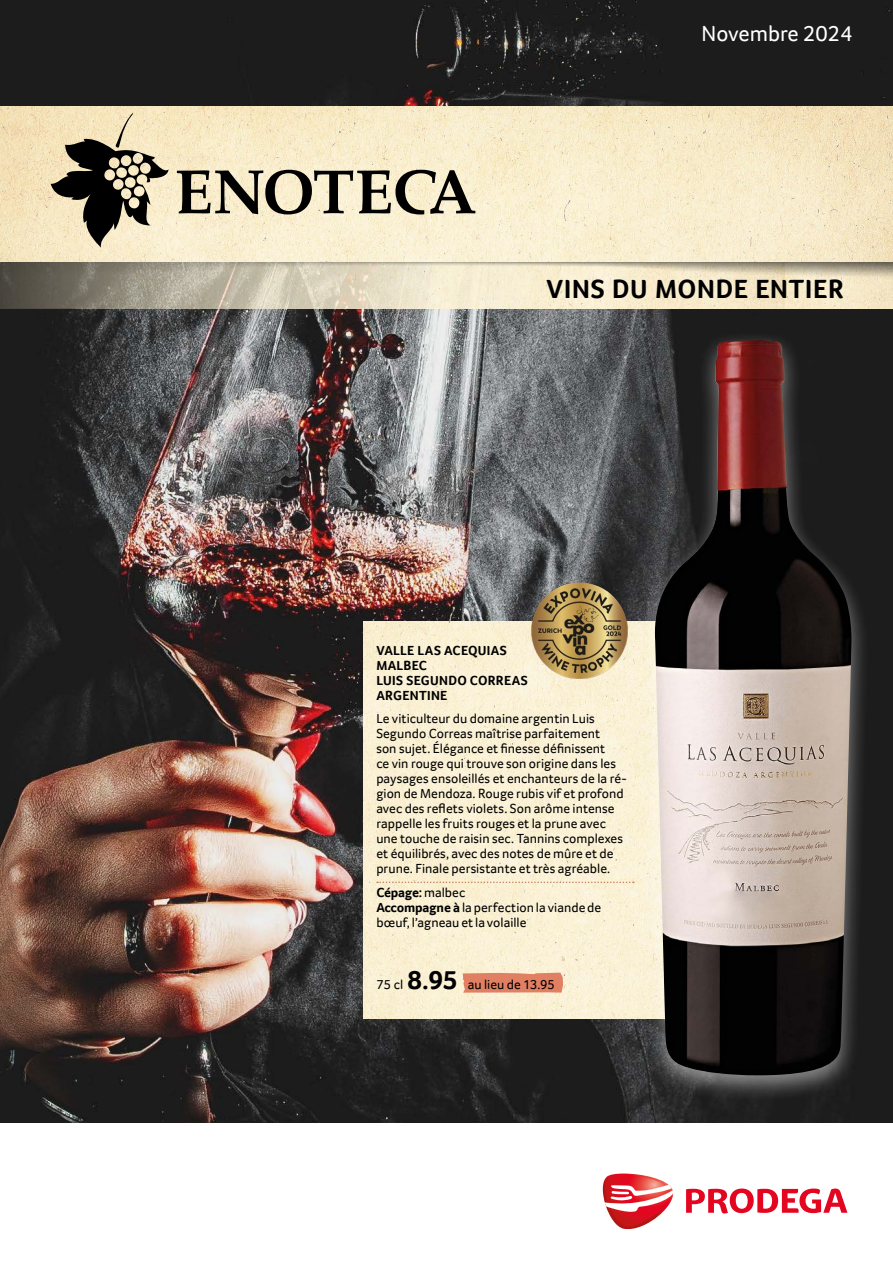
<style>
.page{position:relative;width:893px;height:1263px;background:#fff}
.page>*{position:absolute;margin:0;border:0;box-sizing:border-box;transform-origin:0 0}
.t1{font:700 27px "Transgourmet";letter-spacing:.03em;color:#000}
.t2{font:22.5px "Transgourmet";color:#fff}
.Absatzlinie{font:13.5px/15px "Transgourmet";color:#000}
.grundtext_d{font:13.5px/15px "Transgourmet";color:#000}
.Titel{font:700 13.5px/15px "Transgourmet";letter-spacing:.025em;color:#000}
.Stattpreis{font:13.5px "Transgourmet";color:#000}
.grundtext_d-2{font:700 13.5px "Transgourmet";letter-spacing:-.01em;color:#000}
.Unit_Preis{font:13.5px "Transgourmet";color:#000}
.s1{font-weight:400}
.s2{font-weight:700}
.s3{font-weight:700;font-size:27px}
</style>
<div class="page">
<img style="left:0;top:0;width:893px;height:1122px">
<img style="left:364px;top:621px;width:272px;height:397px">
<div style="left:636px;top:330px;width:234px;height:772px;background:#fff;opacity:.5"></div>
<img style="left:655px;top:340px;width:196px;height:735px">
<img style="left:784px;top:294px;width:109px;height:14px">
<img style="left:0;top:294px;width:784px;height:14px">
<svg style="left:686px;top:1188px;width:161px;height:25px"></svg>
<svg style="left:602px;top:1173px;width:72px;height:57px"></svg>
<img style="left:0;top:261px;width:893px;height:33px">
<img style="left:0;top:106px;width:893px;height:155px">
<svg style="left:51px;top:109px;width:118px;height:139px;background:#a99f86"></svg>
<svg style="left:177px;top:170px;width:298px;height:44px;background:#a09985"></svg>
<svg style="left:463px;top:973px;width:100px;height:20px;background:#e28468"></svg>
<svg style="left:377px;top:881px;width:257px;height:2px"></svg>
<img style="left:527px;top:573px;width:110px;height:113px">
<p class="t2" style="left:702px;top:21px;width:152px">Novembre 2024</p>
<p class="t1" style="left:547px;top:273px;width:298px">VINS DU MONDE ENTIER</p>
<p class="Titel" style="left:376px;top:642px;width:153px">VALLE LAS ACEQUIAS<br>MALBEC<br>LUIS SEGUNDO CORREAS<br>ARGENTINE</p>
<p class="Absatzlinie" style="left:376px;top:711px;width:252px">Le viticulteur du domaine argentin Luis Segundo Correas maîtrise parfaitement<br>son sujet. Élégance et finesse définissent<br>ce vin rouge qui trouve son origine dans les paysages ensoleillés et enchanteurs de la ré&shy;gion de Mendoza. Rouge rubis vif et profond avec des reflets violets. Son arôme intense rappelle les fruits rouges et la prune avec une touche de raisin sec. Tannins complexes et équilibrés, avec des notes de mûre et de prune. Finale persistante et très agréable.</p>
<p class="grundtext_d-2" style="left:376px;top:884px;width:90px">Cépage: <span class="s1">malbec</span></p>
<p class="grundtext_d" style="left:376px;top:899px;width:226px"><span class="s2">Accompagne à</span> la perfection la viande de bœuf, l’agneau et la volaille</p>
<p class="Unit_Preis" style="left:376px;top:977px;width:83px">75 cl <span class="s3">8.95</span></p>
<p class="Stattpreis" style="left:468px;top:977px;width:89px">au lieu de 13.95</p>
</div>
